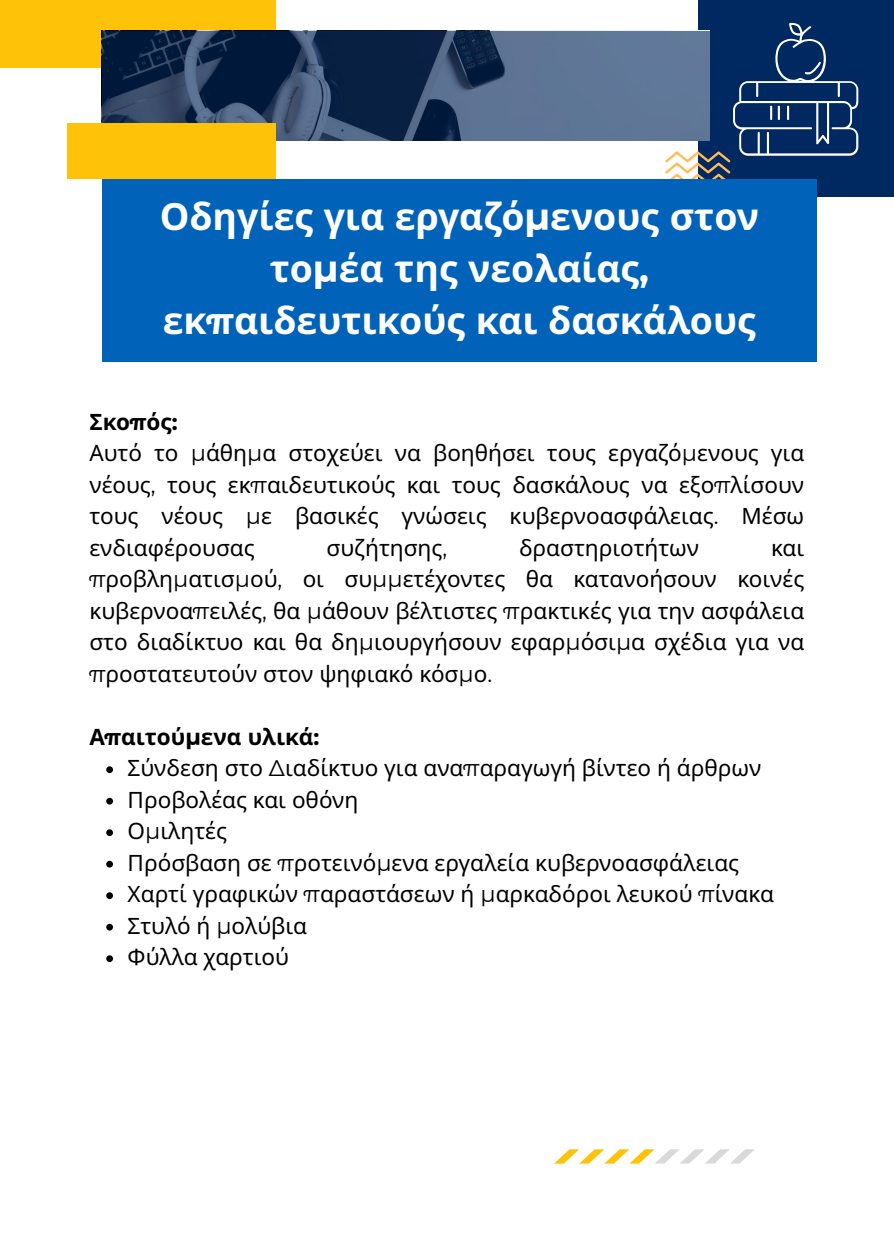
<style>
.page{position:relative;width:894px;height:1233px;background:#fff}
.page>*{position:absolute;margin:0;border:0;box-sizing:border-box;transform-origin:0 0}
.t1{font:700 37.35px/51.8px "Noto Sans";color:#fff;text-align:center}
.t2{font:22.5px/31.5px "Noto Sans";color:#000;text-align:justify}
.t3{font:700 22.5px "Noto Sans";color:#000}
.s1{font-family:"Montserrat"}
</style>
<div class="page">
<div style="left:697px;top:0;width:196px;height:197px;background:#002961"></div>
<div style="left:0;top:0;width:276px;height:68px;background:#fec209"></div>
<svg style="left:554px;top:1149px;width:200px;height:15px"></svg>
<svg style="left:102px;top:31px;width:563px;height:109px"></svg>
<div style="left:67px;top:124px;width:209px;height:55px;background:#fec209"></div>
<svg style="left:665px;top:23px;width:193px;height:162px"></svg>
<svg style="left:106px;top:766px;width:7px;height:7px"></svg>
<svg style="left:106px;top:798px;width:7px;height:7px"></svg>
<svg style="left:106px;top:829px;width:7px;height:7px"></svg>
<svg style="left:106px;top:861px;width:7px;height:7px"></svg>
<svg style="left:106px;top:892px;width:7px;height:7px"></svg>
<svg style="left:106px;top:924px;width:7px;height:7px"></svg>
<svg style="left:106px;top:955px;width:7px;height:7px"></svg>
<div style="left:102px;top:179px;width:714px;height:182px;background:#0062b9"></div>
<h2 class="t1" style="left:160px;top:190px;width:600px">Οδηγίες για εργαζό<span class="s1">μ</span>ενους στον το<span class="s1">μ</span>έα της νεολαίας<span class="s1">, </span>εκ<span class="s1">π</span>αιδευτικούς και δασκάλους</h2>
<p class="t3" style="left:89px;top:406px;width:90px">Σκο<span class="s1">π</span>ός<span class="s1">:</span></p>
<p class="t2" style="left:89px;top:437px;width:716px">Αυτό το <span class="s1">μ</span>άθη<span class="s1">μ</span>α στοχεύει να βοηθήσει τους εργαζό<span class="s1">μ</span>ενους για νέους<span class="s1">,</span> τους εκ<span class="s1">π</span>αιδευτικούς και τους δασκάλους να εξο<span class="s1">π</span>λίσουν τους νέους <span class="s1">μ</span>ε βασικές γνώσεις κυβερνοασφάλειας<span class="s1">.</span> Μέσω ενδιαφέρουσας</p>
<p class="t2" style="left:326px;top:531px;width:122px">συζήτησης<span class="s1">,</span></p>
<p class="t2" style="left:519px;top:531px;width:181px">δραστηριοτήτων</p>
<p class="t2" style="left:89px;top:531px;width:716px;text-indent:681px">και <span class="s1">π</span>ροβλη<span class="s1">μ</span>ατισ<span class="s1">μ</span>ού<span class="s1">,</span> οι συ<span class="s1">μμ</span>ετέχοντες θα κατανοήσουν κοινές κυβερνοα<span class="s1">π</span>ειλές<span class="s1">,</span> θα <span class="s1">μ</span>άθουν βέλτιστες <span class="s1">π</span>ρακτικές για την ασφάλεια στο διαδίκτυο και θα δη<span class="s1">μ</span>ιουργήσουν εφαρ<span class="s1">μ</span>όσι<span class="s1">μ</span>α σχέδια για να <span class="s1">π</span>ροστατευτούν στον ψηφιακό κόσ<span class="s1">μ</span>ο<span class="s1">.</span></p>
<p class="t3" style="left:89px;top:721px;width:231px">Α<span class="s1">π</span>αιτού<span class="s1">μ</span>ενα υλικά<span class="s1">:</span></p>
<p class="t2" style="left:128px;top:752px;width:635px">Σύνδεση στο <span class="s1">Δ</span>ιαδίκτυο για ανα<span class="s1">π</span>αραγωγή βίντεο ή άρθρων</p>
<p class="t2" style="left:128px;top:783px;width:613px;text-align:left">Προβολέας και οθόνη<br>Ο<span class="s1">μ</span>ιλητές<br>Πρόσβαση σε <span class="s1">π</span>ροτεινό<span class="s1">μ</span>ενα εργαλεία κυβερνοασφάλειας</p>
<h1 class="t2" style="left:128px;top:878px;width:647px">Χαρτί γραφικών <span class="s1">π</span>αραστάσεων ή <span class="s1">μ</span>αρκαδόροι λευκού <span class="s1">π</span>ίνακα</h1>
<p class="t2" style="left:128px;top:909px;width:181px">Στυλό ή <span class="s1">μ</span>ολύβια<br>Φύλλα χαρτιού</p>
</div>
